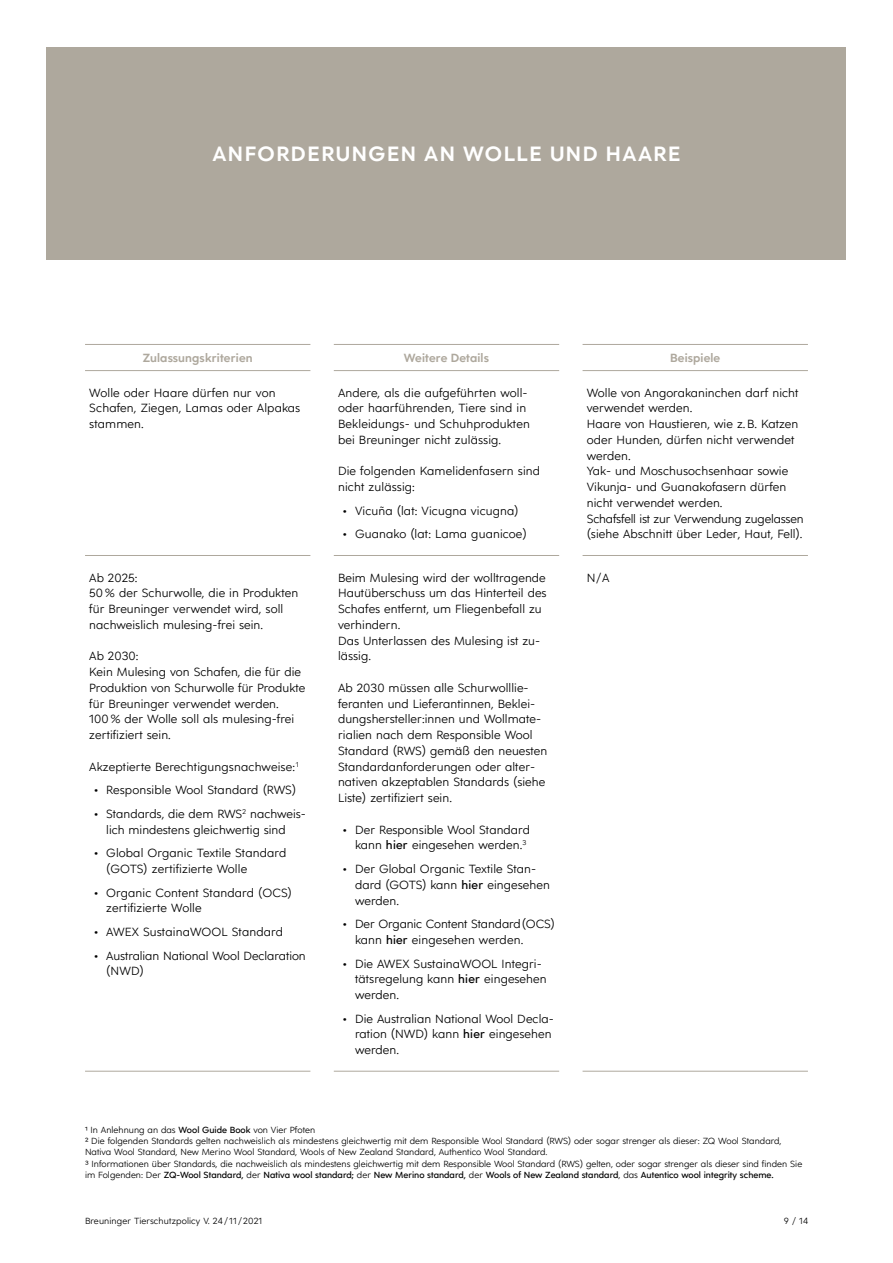
<style>
.page{position:relative;width:893px;height:1263px;background:#fff}
.page>*{position:absolute;margin:0;border:0;box-sizing:border-box;transform-origin:0 0}
.t1{font:700 21px "Eduard Breuninger";letter-spacing:.07em;color:#fff}
.t2{font:12px/15.8px "Eduard Breuninger";letter-spacing:.005em;color:#000}
.t3{font:700 12px "Eduard Breuninger";letter-spacing:.01em;color:#aea89d}
.t4{font:9px/11.2px "Eduard Breuninger";color:#000}
.s1{font-weight:500}
</style>
<div class="page">
<div style="left:47px;top:47px;width:799px;height:212px;background:#aea89d"></div>
<hr style="left:85px;top:555px;width:225px;height:1px;background:#aea89d">
<hr style="left:334px;top:555px;width:225px;height:1px;background:#aea89d">
<hr style="left:583px;top:555px;width:225px;height:1px;background:#aea89d">
<hr style="left:85px;top:1071px;width:225px;height:1px;background:#aea89d">
<hr style="left:334px;top:1071px;width:225px;height:1px;background:#aea89d">
<hr style="left:583px;top:1071px;width:225px;height:1px;background:#aea89d">
<hr style="left:85px;top:344px;width:225px;height:1px;background:#aea89d">
<hr style="left:334px;top:344px;width:225px;height:1px;background:#aea89d">
<hr style="left:583px;top:344px;width:225px;height:1px;background:#aea89d">
<hr style="left:85px;top:370px;width:225px;height:1px;background:#aea89d">
<hr style="left:334px;top:370px;width:225px;height:1px;background:#aea89d">
<hr style="left:583px;top:370px;width:225px;height:1px;background:#aea89d">
<h1 class="t1" style="left:212px;top:138px;width:470px">ANFORDERUNGEN AN WOLLE UND HAARE</h1>
<p class="t3" style="left:143px;top:349px;width:111px">Zulassungskriterien</p>
<p class="t3" style="left:404px;top:349px;width:87px">Weitere Details</p>
<p class="t3" style="left:670px;top:349px;width:52px">Beispiele</p>
<p class="t2" style="left:89px;top:384px;width:213px">Wolle oder Haare dürfen nur von<br>Schafen, Ziegen, Lamas oder Alpakas stammen.</p>
<p class="t2" style="left:338px;top:384px;width:193px">Andere, als die aufgeführten woll&shy;oder haarführenden, Tiere sind in Bekleidungs- und Schuhprodukten bei Breuninger nicht zulässig.</p>
<p class="t2" style="left:338px;top:462px;width:204px">Die folgenden Kamelidenfasern sind nicht zulässig:</p>
<p class="t2" style="left:342px;top:502px;width:178px">• Vicuña (lat: Vicugna vicugna)</p>
<p class="t2" style="left:342px;top:525px;width:186px">• Guanako (lat: Lama guanicoe)</p>
<p class="t2" style="left:587px;top:384px;width:218px">Wolle von Angorakaninchen darf nicht verwendet werden.<br>Haare von Haustieren, wie z.B. Katzen oder Hunden, dürfen nicht verwendet werden.<br>Yak- und Moschusochsenhaar sowie<br>Vikunja- und Guanakofasern dürfen nicht verwendet werden.<br>Schafsfell ist zur Verwendung zugelassen (siehe Abschnitt über Leder, Haut, Fell).</p>
<p class="t2" style="left:89px;top:569px;width:211px">Ab 2025:<br>50% der Schurwolle, die in Produkten für Breuninger verwendet wird, soll nachweislich mulesing-frei sein.</p>
<p class="t2" style="left:89px;top:647px;width:218px">Ab 2030:<br>Kein Mulesing von Schafen, die für die<br>Produktion von Schurwolle für Produkte für Breuninger verwendet werden.<br>100% der Wolle soll als mulesing-frei zertifiziert sein.</p>
<p class="t2" style="left:89px;top:757px;width:211px">Akzeptierte Berechtigungsnachweise:<sup>1</sup></p>
<p class="t2" style="left:94px;top:781px;width:204px">• Responsible Wool Standard (RWS)</p>
<p class="t2" style="left:106px;top:805px;width:201px;text-indent:-13px">• Standards, die dem RWS<sup>2</sup> nachweis&shy;lich mindestens gleichwertig sind</p>
<p class="t2" style="left:106px;top:844px;width:182px;text-indent:-13px">• Global Organic Textile Standard (GOTS) zertifizierte Wolle</p>
<p class="t2" style="left:106px;top:884px;width:187px;text-indent:-13px">• Organic Content Standard (OCS) zertifizierte Wolle</p>
<p class="t2" style="left:94px;top:923px;width:191px">• AWEX SustainaWOOL Standard</p>
<p class="t2" style="left:106px;top:947px;width:201px;text-indent:-13px">• Australian National Wool Declaration (NWD)</p>
<p class="t2" style="left:338px;top:569px;width:210px">Beim Mulesing wird der wolltragende<br>Hautüberschuss um das Hinterteil des<br>Schafes entfernt, um Fliegenbefall zu verhindern.<br>Das Unterlassen des Mulesing ist zu&shy;lässig.</p>
<p class="t2" style="left:338px;top:679px;width:211px">Ab 2030 müssen alle Schurwolllie&shy;feranten und Lieferantinnen, Beklei&shy;dungshersteller:innen und Wollmate&shy;rialien nach dem Responsible Wool Standard (RWS) gemäß den neuesten Standardanforderungen oder alter&shy;nativen akzeptablen Standards (siehe Liste) zertifiziert sein.</p>
<p class="t2" style="left:342px;top:821px;width:189px;text-align:right">• Der Responsible Wool Standard kann <span class="s1">hier</span> eingesehen werden.<sup>3</sup></p>
<p class="t2" style="left:355px;top:860px;width:196px;text-indent:-13px">• Der Global Organic Textile Stan&shy;dard (GOTS) kann <span class="s1">hier</span> eingesehen werden.</p>
<p class="t2" style="left:355px;top:915px;width:201px;text-indent:-13px">• Der Organic Content Standard(OCS) kann <span class="s1">hier</span> eingesehen werden.</p>
<p class="t2" style="left:355px;top:954px;width:193px;text-indent:-13px">• Die AWEX SustainaWOOL Integri&shy;tätsregelung kann <span class="s1">hier</span> eingesehen werden.</p>
<p class="t2" style="left:355px;top:1010px;width:200px;text-indent:-13px">• Die Australian National Wool Decla&shy;ration (NWD) kann <span class="s1">hier</span> eingesehen werden.</p>
<p class="t2" style="left:587px;top:569px;width:24px">N/A</p>
<p class="t4" style="left:85px;top:1123px;width:719px">1 In Anlehnung an das <span class="s1">Wool Guide Book</span> von Vier Pfoten<br>2 Die folgenden Standards gelten nachweislich als mindestens gleichwertig mit dem Responsible Wool Standard (RWS) oder sogar strenger als dieser: ZQ Wool Standard, Nativa Wool Standard, New Merino Wool Standard, Wools of New Zealand Standard, Authentico Wool Standard.<br>3 Informationen über Standards, die nachweislich als mindestens gleichwertig mit dem Responsible Wool Standard (RWS) gelten, oder sogar strenger als dieser sind finden Sie im Folgenden: Der <span class="s1">ZQ-Wool Standard,</span> der <span class="s1">Nativa wool standard;</span> der <span class="s1">New Merino standard,</span> der <span class="s1">Wools of New Zealand standard</span>, das <span class="s1">Autentico wool integrity scheme.</span></p>
<p class="t4" style="left:85px;top:1214px;width:179px">Breuninger Tierschutzpolicy V. 24 / 11 / 2021</p>
<p class="t4" style="left:784px;top:1214px;width:25px">9 / 14</p>
</div>
